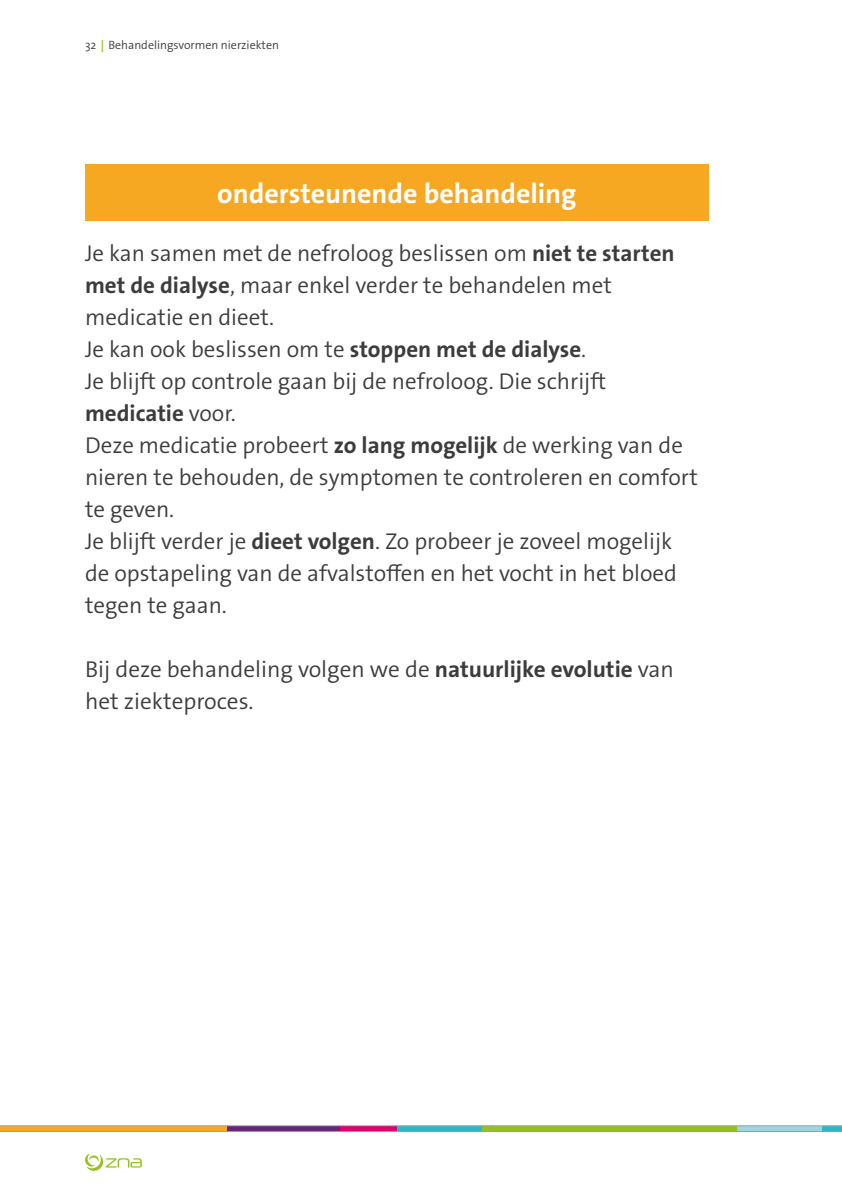
<style>
.page{position:relative;width:842px;height:1191px;background:#fff}
.page>*{position:absolute;margin:0;border:0;box-sizing:border-box;transform-origin:0 0}
.t1{font:700 28px "The Sans Os F";color:#fff}
.t2{font:300 23px/32px "The Sans Os F";color:#3c3c3b}
.t3{font:300 12px "The Sans Os F";color:#3c3c3b}
.s1{font-weight:700;color:#a2c73a}
.s2{font-weight:700}
</style>
<div class="page">
<svg style="left:0;top:1125px;width:842px;height:6px;background:#a49e6d"></svg>
<svg style="left:85px;top:1153px;width:57px;height:17px"></svg>
<div style="left:85px;top:164px;width:624px;height:57px;background:#f7a823"></div>
<p class="t3" style="left:85px;top:37px;width:195px">32<span class="s1">↕</span>Behandelingsvormen nierziekten</p>
<p class="t1" style="left:217px;top:176px;width:361px">ondersteunende behandeling</p>
<p class="t2" style="left:85px;top:238px;width:614px">Je kan samen met de nefroloog beslissen om <span class="s2">niet te starten met de dialyse</span>, maar enkel verder te behandelen met medicatie en dieet.<br>Je kan ook beslissen om te <span class="s2">stoppen met de dialyse</span>.<br>Je blijft op controle gaan bij de nefroloog. Die schrijft <span class="s2">medicatie</span> voor.<br>Deze medicatie probeert <span class="s2">zo lang mogelijk</span> de werking van de nieren te behouden, de symptomen te controleren en comfort te geven.<br>Je blijft verder je <span class="s2">dieet volgen</span>. Zo probeer je zoveel mogelijk de opstapeling van de afvalstoffen en het vocht in het bloed tegen te gaan.</p>
<p class="t2" style="left:85px;top:654px;width:590px">Bij deze behandeling volgen we de <span class="s2">natuurlijke evolutie</span> van het ziekteproces.</p>
</div>
